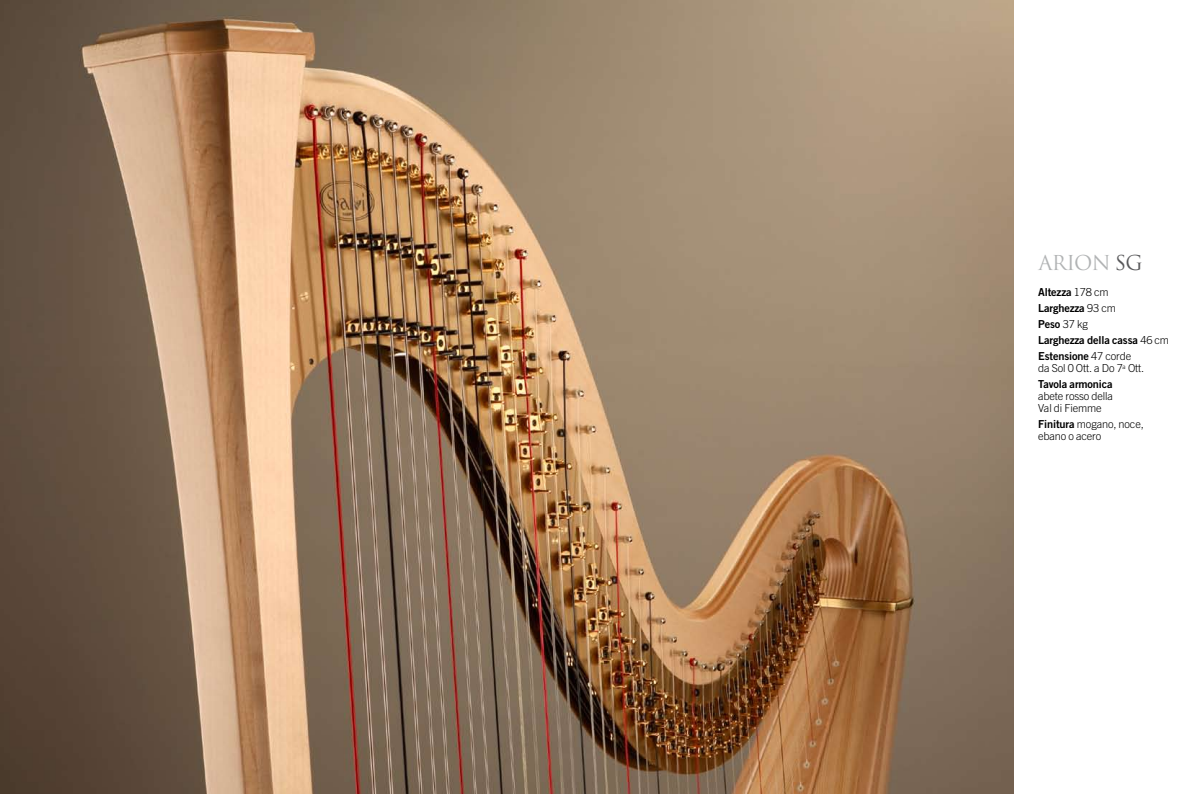
<style>
.page{position:relative;width:1191px;height:794px;background:#fff}
.page>*{position:absolute;margin:0;border:0;box-sizing:border-box;transform-origin:0 0}
.t1{font:20px "Trajan";letter-spacing:-.03em;color:#b1b3b4}
.t2{font:11px/16px "Trade Gothic Bold Two";letter-spacing:-.01em;color:#000}
.t3{font:300 11px/12px "Trade Gothic";letter-spacing:-.01em;color:#000}
.s1{color:#58585a}
.s2{font-family:"Trade Gothic";font-weight:300}
.s3{font-family:"Trade Gothic Bold Two";font-weight:400}
</style>
<div class="page">
<img style="left:0;top:0;width:1013px;height:794px">
<h1 class="t1" style="left:1038px;top:251px;width:106px">ARION <span class="s1">SG</span></h1>
<p class="t2" style="left:1038px;top:284px;width:132px">Altezza <span class="s2">178 cm<br></span>Larghezza <span class="s2">93 cm<br></span>Peso <span class="s2">37 kg<br></span>Larghezza della cassa <span class="s2">46 cm<br></span>Estensione <span class="s2">47 corde</span></p>
<p class="t3" style="left:1038px;top:362px;width:107px">da Sol 0 Ott. a Do 7<sup>a</sup> Ott.</p>
<p class="t2" style="left:1038px;top:376px;width:76px">Tavola armonica</p>
<p class="t3" style="left:1038px;top:390px;width:76px">abete rosso della<br>Val di Fiemme</p>
<p class="t3" style="left:1038px;top:418px;width:107px"><span class="s3">Finitura</span> mogano, noce, ebano o acero</p>
</div>
